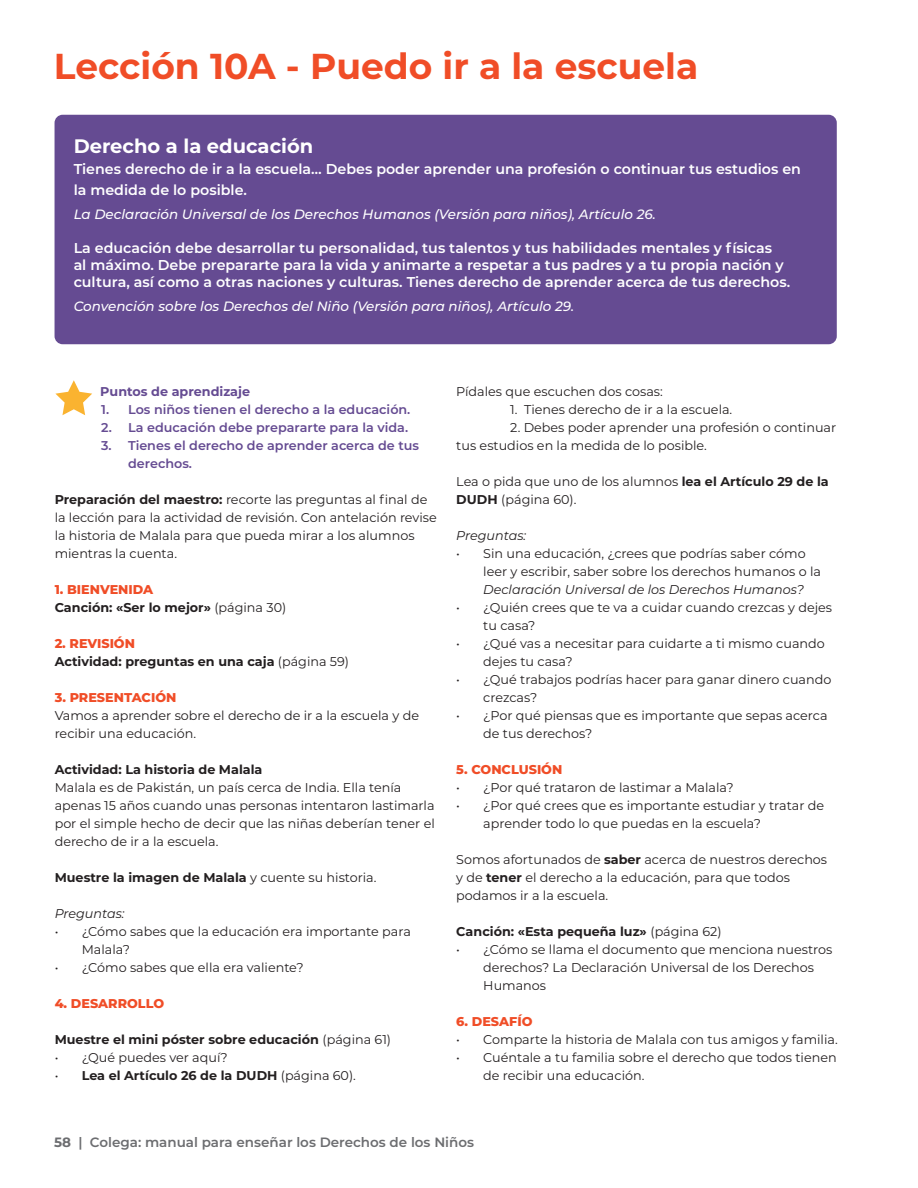
<style>
.page{position:relative;width:918px;height:1188px;background:#fff}
.page>*{position:absolute;margin:0;border:0;box-sizing:border-box;transform-origin:0 0}
.t1{font:700 36px "Montserrat";color:#f04d27}
.t2{font:700 19.5px "Montserrat";color:#fff}
.t3{font:600 14.25px/17.1px "Montserrat";color:#fff}
.t4{font:italic 500 13.5px "Montserrat";color:#fff}
.t5{font:600 13.5px "Montserrat";color:#6c6d70}
.t6{font:12.75px/18px "Montserrat";color:#231f20}
.t7{font:700 12.75px/18px "Montserrat";color:#231f20}
.t8{font:600 12.75px/18px "Montserrat";color:#654b92}
.t9{font:italic 12.75px "Montserrat";color:#231f20}
.t10{font:800 12.75px "Montserrat";color:#f04d27}
.t11{font:700 12.75px "Montserrat";color:#654b92}
.s1{font-weight:700}
.s2{font-weight:800;color:#f04d27}
.s3{font-weight:400}
</style>
<div class="page">
<svg style="left:55px;top:380px;width:37px;height:35px"></svg>
<div style="left:55px;top:115px;width:782px;height:229px;background:#654b92;border-radius:8px"></div>
<h1 class="t1" style="left:54px;top:41px;width:646px">Lección 10A - Puedo ir a la escuela</h1>
<h2 class="t2" style="left:74px;top:132px;width:241px">Derecho a la educación</h2>
<p class="t3" style="left:74px;top:158px;width:729px;line-height:21px">Tienes derecho de ir a la escuela… Debes poder aprender una profesión o continuar tus estudios en la medida de lo posible.</p>
<p class="t4" style="left:74px;top:205px;width:584px">La Declaración Universal de los Derechos Humanos (Versión para niños), Artículo 26.</p>
<p class="t3" style="left:74px;top:239px;width:718px">La educación debe desarrollar tu personalidad, tus talentos y tus habilidades mentales y físicas<br>al máximo. Debe prepararte para la vida y animarte a respetar a tus padres y a tu propia nación y cultura, así como a otras naciones y culturas. Tienes derecho de aprender acerca de tus derechos.</p>
<p class="t4" style="left:74px;top:297px;width:502px">Convención sobre los Derechos del Niño (Versión para niños), Artículo 29.</p>
<p class="t11" style="left:100px;top:382px;width:151px">Puntos de aprendizaje</p>
<p class="t8" style="left:101px;top:400px;width:311px">1. Los niños tienen el derecho a la educación.</p>
<p class="t8" style="left:101px;top:418px;width:308px">2. La educación debe prepararte para la vida.</p>
<p class="t8" style="left:128px;top:436px;width:292px;text-indent:-27px">3. Tienes el derecho de aprender acerca de tus derechos.</p>
<p class="t6" style="left:55px;top:490px;width:384px"><span class="s1">Preparación del maestro:</span> recorte las preguntas al final de la lección para la actividad de revisión. Con antelación revise la historia de Malala para que pueda mirar a los alumnos mientras la cuenta.</p>
<p class="t7" style="left:55px;top:579px;width:233px"><span class="s2">1. BIENVENIDA<br></span>Canción: «Ser lo mejor» <span class="s3">(página 30)</span></p>
<p class="t7" style="left:55px;top:634px;width:296px"><span class="s2">2. REVISIÓN<br></span>Actividad: preguntas en una caja <span class="s3">(página 59)</span></p>
<p class="t10" style="left:55px;top:688px;width:123px">3. PRESENTACIÓN</p>
<p class="t6" style="left:55px;top:706px;width:366px">Vamos a aprender sobre el derecho de ir a la escuela y de recibir una educación.</p>
<p class="t7" style="left:55px;top:760px;width:209px">Actividad: La historia de Malala</p>
<p class="t6" style="left:55px;top:778px;width:382px">Malala es de Pakistán, un país cerca de India. Ella tenía apenas 15 años cuando unas personas intentaron lastimarla por el simple hecho de decir que las niñas deberían tener el derecho de ir a la escuela.</p>
<p class="t7" style="left:55px;top:868px;width:323px">Muestre la imagen de Malala <span class="s3">y cuente su historia.</span></p>
<p class="t9" style="left:55px;top:904px;width:71px">Preguntas:</p>
<p class="t6" style="left:82px;top:922px;width:331px;text-indent:-27px">• ¿Cómo sabes que la educación era importante para<br>Malala?</p>
<p class="t6" style="left:55px;top:958px;width:250px">• ¿Cómo sabes que ella era valiente?</p>
<p class="t10" style="left:55px;top:994px;width:111px">4. DESARROLLO</p>
<p class="t7" style="left:55px;top:1030px;width:338px">Muestre el mini póster sobre educación <span class="s3">(página 61)</span></p>
<p class="t6" style="left:55px;top:1048px;width:175px">• ¿Qué puedes ver aquí?</p>
<p class="t7" style="left:55px;top:1066px;width:303px"><span class="s3">•</span> Lea el Artículo 26 de la DUDH <span class="s3">(página 60).</span></p>
<p class="t6" style="left:456px;top:382px;width:208px">Pídales que escuchen dos cosas:</p>
<p class="t6" style="left:510px;top:400px;width:224px">1. Tienes derecho de ir a la escuela.</p>
<p class="t6" style="left:456px;top:418px;width:381px;text-indent:54px">2. Debes poder aprender una profesión o continuar tus estudios en la medida de lo posible.</p>
<p class="t6" style="left:456px;top:472px;width:374px">Lea o pida que uno de los alumnos <span class="s1">lea el Artículo 29 de la<br>DUDH</span> (página 60).</p>
<p class="t9" style="left:456px;top:526px;width:71px">Preguntas:</p>
<p class="t6" style="left:483px;top:544px;width:339px;text-indent:-27px">• Sin una educación, ¿crees que podrías saber cómo leer y escribir, saber sobre los derechos humanos o la</p>
<p class="t9" style="left:483px;top:580px;width:322px">Declaración Universal de los Derechos Humanos?</p>
<p class="t6" style="left:483px;top:598px;width:350px;text-indent:-27px">• ¿Quién crees que te va a cuidar cuando crezcas y dejes tu casa?</p>
<p class="t6" style="left:483px;top:634px;width:343px;text-indent:-27px">• ¿Qué vas a necesitar para cuidarte a ti mismo cuando dejes tu casa?</p>
<p class="t6" style="left:483px;top:670px;width:350px;text-indent:-27px">• ¿Qué trabajos podrías hacer para ganar dinero cuando crezcas?</p>
<p class="t6" style="left:483px;top:706px;width:346px;text-indent:-27px">• ¿Por qué piensas que es importante que sepas acerca de tus derechos?</p>
<p class="t10" style="left:456px;top:760px;width:108px">5. CONCLUSIÓN</p>
<p class="t6" style="left:456px;top:778px;width:279px">• ¿Por qué trataron de lastimar a Malala?</p>
<p class="t6" style="left:483px;top:796px;width:342px;text-indent:-27px">• ¿Por qué crees que es importante estudiar y tratar de aprender todo lo que puedas en la escuela?</p>
<p class="t6" style="left:456px;top:850px;width:372px">Somos afortunados de <span class="s1">saber</span> acerca de nuestros derechos y de <span class="s1">tener</span> el derecho a la educación, para que todos podamos ir a la escuela.</p>
<p class="t7" style="left:456px;top:922px;width:267px">Canción: «Esta pequeña luz» <span class="s3">(página 62)</span></p>
<p class="t6" style="left:483px;top:940px;width:351px;text-indent:-27px">• ¿Cómo se llama el documento que menciona nuestros derechos? La Declaración Universal de los Derechos<br>Humanos</p>
<p class="t10" style="left:456px;top:1012px;width:78px">6. DESAFÍO</p>
<p class="t6" style="left:456px;top:1030px;width:383px">• Comparte la historia de Malala con tus amigos y familia.</p>
<p class="t6" style="left:483px;top:1048px;width:355px;text-indent:-27px">• Cuéntale a tu familia sobre el derecho que todos tienen de recibir una educación.</p>
<p class="t5" style="left:54px;top:1133px;width:422px"><span class="s1">58</span> | Colega: manual para enseñar los Derechos de los Niños</p>
</div>
